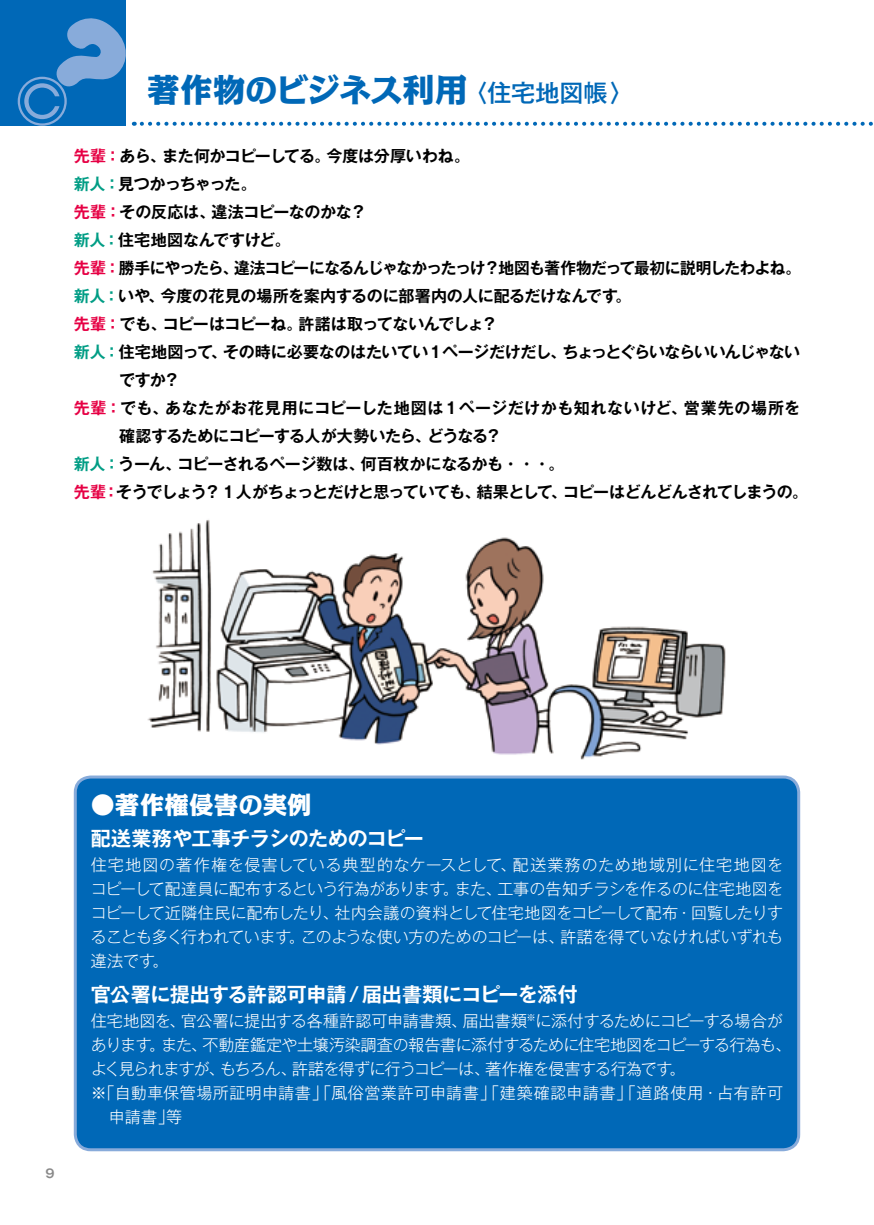
<style>
.page{position:relative;width:874px;height:1225px;background:#fff}
.page>*{position:absolute;margin:0;border:0;box-sizing:border-box;transform-origin:0 0}
.t1{font:800 32px "Kakumin Pro";letter-spacing:.005em;color:#0068b7}
.t2{font:800 24px "Kakumin Pro";letter-spacing:.025em;color:#fff}
.t3{font:700 20px "Gothic MB101 Pr 6 N De";letter-spacing:-.015em;color:#fff}
.t4{font:300 16px/24px "Gothic MB101 Pr 6 N";letter-spacing:-.015em;color:#fff;text-align:justify}
.t5{font:700 16px "Gothic MB101 Pr 6 N De";letter-spacing:-.025em;color:#000}
.t6{font:700 16px "Gothic MB101 Pr 6 N De";letter-spacing:-.05em;color:#000}
.t7{font:700 16px "Gothic MB101 Pr 6 N De";letter-spacing:.035em;color:#000}
.t8{font:300 16px "Gothic MB101 Pr 6 N";letter-spacing:.035em;color:#fff}
.t9{font:300 16px "Gothic MB101 Pr 6 N";letter-spacing:-.045em;color:#fff}
.t10{font:700 16px "Gothic MB101 Pr 6 N De";letter-spacing:-.045em;color:#000}
.t11{font:700 12px "Gothic MB101 Pr 6 N De";color:#898989}
.s1{font-family:"Gothic MB101 Pr 6 N";font-weight:500;font-size:24px}
.s2{color:#e60044}
.s3{color:#009d85}
</style>
<div class="page">
<div style="left:75px;top:777px;width:723px;height:372px;background:#0068b7;border-radius:16px"></div>
<div style="left:74px;top:775px;width:725px;height:376px;border:3px solid #88abda;border-radius:16px"></div>
<div style="left:0;top:0;width:126px;height:126px;background:#0068b7"></div>
<svg style="left:18px;top:18px;width:108px;height:108px"></svg>
<svg style="left:142px;top:122px;width:731px;height:4px"></svg>
<img style="left:147px;top:519px;width:579px;height:241px">
<h1 class="t1" style="left:147px;top:64px;width:487px">著作物のビジネス利用 <span class="s1">〈住宅地図帳〉</span></h1>
<p class="t5" style="left:74px;top:142px;width:397px"><span class="s2">先輩：</span>あら、また何かコピーしてる。今度は分厚いわね。</p>
<p class="t10" style="left:74px;top:170px;width:184px"><span class="s3">新人：</span>見つかっちゃった。</p>
<p class="t5" style="left:74px;top:198px;width:294px"><span class="s2">先輩：</span>その反応は、違法コピーなのかな？</p>
<p class="t5" style="left:74px;top:226px;width:218px"><span class="s3">新人：</span>住宅地図なんですけど。</p>
<p class="t6" style="left:74px;top:254px;width:728px"><span class="s2">先輩：</span>勝手にやったら、違法コピーになるんじゃなかったっけ？地図も著作物だって最初に説明したわよね。</p>
<p class="t5" style="left:74px;top:282px;width:559px"><span class="s3">新人：</span>いや、今度の花見の場所を案内するのに部署内の人に配るだけなんです。</p>
<p class="t5" style="left:74px;top:310px;width:425px"><span class="s2">先輩：</span>でも、コピーはコピーね。許諾は取ってないんでしょ？</p>
<p class="t5" style="left:74px;top:338px;width:727px"><span class="s3">新人：</span>住宅地図って、その時に必要なのはたいてい1ページだけだし、ちょっとぐらいならいいんじゃない</p>
<p class="t5" style="left:119px;top:366px;width:62px">ですか？</p>
<p class="t7" style="left:74px;top:394px;width:727px"><span class="s2">先輩：</span>でも、あなたがお花見用にコピーした地図は1ページだけかも知れないけど、営業先の場所を</p>
<p class="t5" style="left:119px;top:422px;width:384px">確認するためにコピーする人が大勢いたら、どうなる？</p>
<p class="t5" style="left:74px;top:450px;width:492px"><span class="s3">新人：</span>うーん、コピーされるページ数は、何百枚かになるかも・・・。</p>
<p class="t6" style="left:74px;top:478px;width:735px"><span class="s2">先輩：</span>そうでしょう？ 1人がちょっとだけと思っていても、結果として、コピーはどんどんされてしまうの。</p>
<p class="t11" style="left:45px;top:1163px;width:11px">9</p>
<h2 class="t2" style="left:91px;top:785px;width:222px">●著作権侵害の実例</h2>
<p class="t3" style="left:91px;top:822px;width:334px">配送業務や工事チラシのためのコピー</p>
<p class="t4" style="left:91px;top:851px;width:693px">住宅地図の著作権を侵害している典型的なケースとして、配送業務のため地域別に住宅地図をコピーして配達員に配布するという行為があります。また、工事の告知チラシを作るのに住宅地図をコピーして近隣住民に配布したり、社内会議の資料として住宅地図をコピーして配布・回覧したりすることも多く行われています。このような使い方のためのコピーは、許諾を得ていなければいずれも違法です。</p>
<p class="t3" style="left:91px;top:978px;width:488px">官公署に提出する許認可申請 /届出書類にコピーを添付</p>
<p class="t4" style="left:91px;top:1007px;width:693px">住宅地図を、官公署に提出する各種許認可申請書類、届出書類<sup>※</sup>に添付するためにコピーする場合が</p>
<p class="t4" style="left:91px;top:1031px;width:701px">あります。また、不動産鑑定や土壌汚染調査の報告書に添付するために住宅地図をコピーする行為も、</p>
<p class="t9" style="left:91px;top:1055px;width:595px">よく見られますが、もちろん、許諾を得ずに行うコピーは、著作権を侵害する行為です。</p>
<p class="t8" style="left:91px;top:1079px;width:693px">※「自動車保管場所証明申請書」「風俗営業許可申請書」「建築確認申請書」「道路使用・占有許可</p>
<p class="t4" style="left:109px;top:1103px;width:75px">申請書」等</p>
</div>
